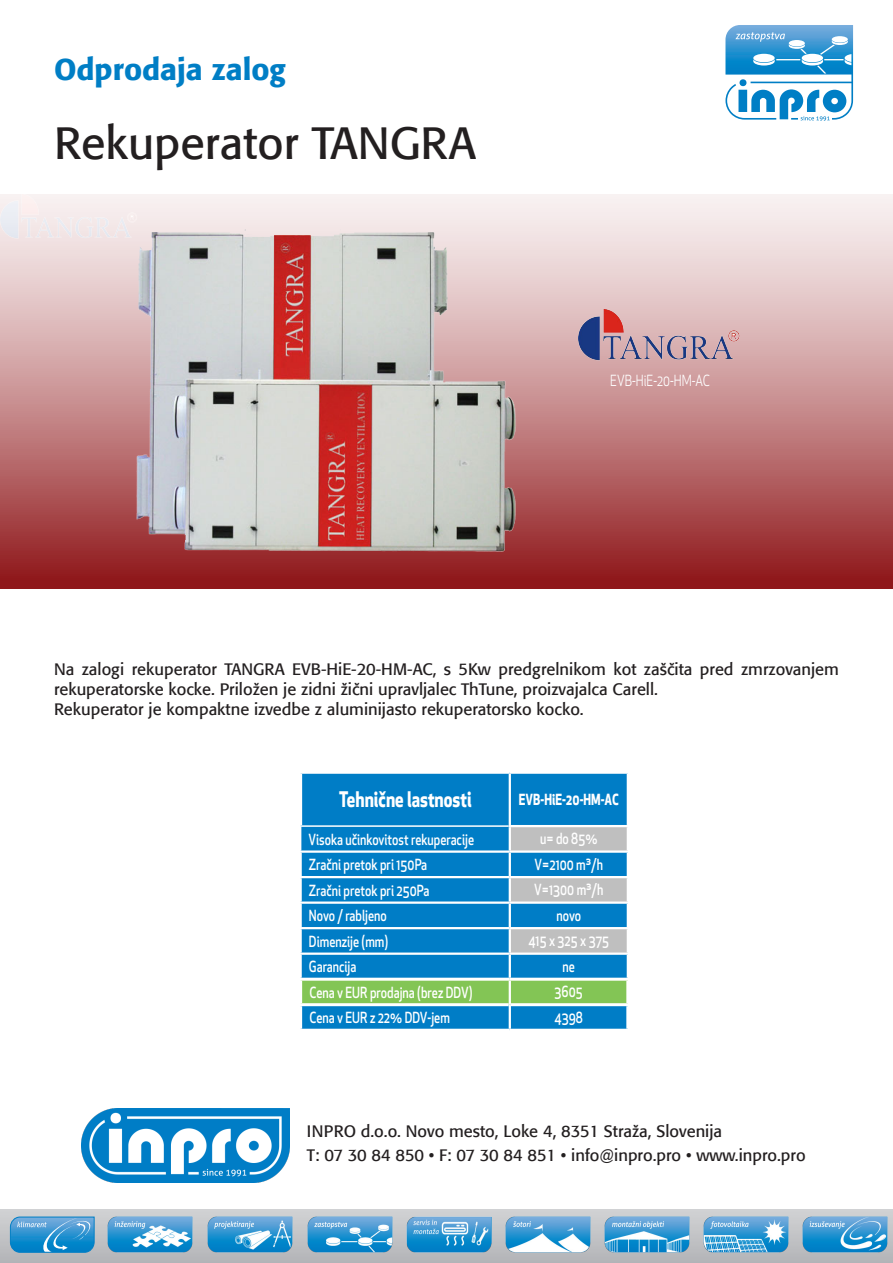
<style>
.page{position:relative;width:893px;height:1263px;background:#fff}
.page>*{position:absolute;margin:0;border:0;box-sizing:border-box;transform-origin:0 0}
.t1{font:45px "Formata";color:#231f20}
.t2{font:500 30px "Formata";color:#007ec5}
.t3{font:700 21px "Apex New";color:#fff;scale:.8 1}
.t4{font:16.5px/24px "Formata";color:#231f20}
.t5{font:500 15px "Apex New";color:#fff;scale:.8 1}
.t6{font:15px "Apex New";color:#fff;scale:.8 1}
.t7{font:700 15px "Apex New";color:#fff;scale:.8 1}
</style>
<div class="page">
<div style="left:0;top:1210px;width:893px;height:53px;background:linear-gradient(to bottom,#ccd0d4,#aeb2b8)"></div>
<svg style="left:10px;top:1217px;width:84px;height:35px;background:#3e9ad2"></svg>
<img style="left:108px;top:1216px;width:85px;height:37px">
<img style="left:208px;top:1216px;width:85px;height:37px">
<img style="left:308px;top:1216px;width:85px;height:37px">
<img style="left:407px;top:1216px;width:85px;height:37px">
<img style="left:605px;top:1216px;width:85px;height:37px">
<img style="left:704px;top:1216px;width:85px;height:37px">
<img style="left:506px;top:1216px;width:85px;height:37px">
<img style="left:802px;top:1216px;width:85px;height:37px">
<svg style="left:725px;top:25px;width:128px;height:96px"></svg>
<img style="left:82px;top:1109px;width:207px;height:73px">
<hr style="left:0;top:182px;width:1px;height:408px;background:#8f171a">
<div style="left:0;top:195px;width:893px;height:394px;background:linear-gradient(to bottom,#fff,#921e21)"></div>
<img style="left:0;top:195px;width:138px;height:43px">
<div style="left:301px;top:774px;width:326px;height:255px;background:#007dc6"></div>
<svg style="left:511px;top:827px;width:116px;height:125px;background:#73a5c2"></svg>
<div style="left:302px;top:981px;width:324px;height:22px;background:#83c555"></div>
<hr style="left:509px;top:774px;width:2px;height:51px;background:#fff">
<hr style="left:299px;top:774px;width:3px;height:51px;background:#fff">
<hr style="left:299px;top:1003px;width:210px;height:3px;background:#fff">
<hr style="left:511px;top:1003px;width:118px;height:3px;background:#fff">
<hr style="left:300px;top:825px;width:209px;height:2px;background:#fff">
<hr style="left:509px;top:825px;width:120px;height:2px;background:#fff">
<hr style="left:509px;top:827px;width:2px;height:23px;background:#fff">
<hr style="left:509px;top:853px;width:2px;height:23px;background:#fff">
<hr style="left:509px;top:878px;width:2px;height:23px;background:#fff">
<hr style="left:509px;top:904px;width:2px;height:23px;background:#fff">
<hr style="left:509px;top:929px;width:2px;height:23px;background:#fff">
<hr style="left:509px;top:955px;width:2px;height:23px;background:#fff">
<hr style="left:509px;top:981px;width:2px;height:24px;background:#fff">
<hr style="left:509px;top:1005px;width:2px;height:24px;background:#fff">
<hr style="left:299px;top:850px;width:211px;height:3px;background:#fff">
<hr style="left:299px;top:853px;width:3px;height:23px;background:#fff">
<hr style="left:510px;top:850px;width:119px;height:3px;background:#fff">
<hr style="left:299px;top:876px;width:211px;height:2px;background:#fff">
<hr style="left:299px;top:878px;width:3px;height:23px;background:#fff">
<hr style="left:510px;top:876px;width:119px;height:2px;background:#fff">
<hr style="left:299px;top:901px;width:211px;height:3px;background:#fff">
<hr style="left:299px;top:904px;width:3px;height:23px;background:#fff">
<hr style="left:510px;top:901px;width:119px;height:3px;background:#fff">
<hr style="left:299px;top:927px;width:211px;height:2px;background:#fff">
<hr style="left:299px;top:929px;width:3px;height:23px;background:#fff">
<hr style="left:510px;top:927px;width:119px;height:2px;background:#fff">
<hr style="left:299px;top:952px;width:211px;height:3px;background:#fff">
<hr style="left:299px;top:955px;width:3px;height:23px;background:#fff">
<hr style="left:510px;top:952px;width:119px;height:3px;background:#fff">
<hr style="left:299px;top:978px;width:211px;height:3px;background:#fff">
<hr style="left:299px;top:981px;width:3px;height:22px;background:#fff">
<hr style="left:510px;top:978px;width:119px;height:3px;background:#fff">
<hr style="left:626px;top:981px;width:3px;height:22px;background:#fff">
<hr style="left:299px;top:1006px;width:3px;height:23px;background:#fff">
<hr style="left:626px;top:1006px;width:3px;height:23px;background:#fff">
<img style="left:125px;top:229px;width:404px;height:324px">
<img style="left:578px;top:309px;width:164px;height:51px">
<p class="t2" style="left:54px;top:51px;width:233px">Odprodaja zalog</p>
<p class="t1" style="left:54px;top:116px;width:423px">Rekuperator TANGRA</p>
<p class="t6" style="left:610px;top:371px;width:126px">EVB-HiE-20-HM-AC</p>
<p class="t4" style="left:54px;top:659px;width:786px;line-height:19.8px">Na zalogi rekuperator TANGRA EVB-HiE-20-HM-AC, s 5Kw predgrelnikom kot zaščita pred zmrzovanjem rekuperatorske kocke. Priložen je zidni žični upravljalec ThTune, proizvajalca Carell.</p>
<p class="t4" style="left:54px;top:697px;width:531px">Rekuperator je kompaktne izvedbe z aluminijasto rekuperatorsko kocko.</p>
<p class="t3" style="left:339px;top:784px;width:167px">Tehnične lastnosti</p>
<p class="t7" style="left:519px;top:788px;width:126px">EVB-HiE-20-HM-AC</p>
<p class="t5" style="left:308px;top:829px;width:209px">Visoka učinkovitost rekuperacije</p>
<p class="t5" style="left:540px;top:828px;width:73px">u= do 85%</p>
<p class="t5" style="left:309px;top:855px;width:149px">Zračni pretok pri 150Pa</p>
<p class="t5" style="left:535px;top:854px;width:87px">V=2100 m³/h</p>
<p class="t5" style="left:309px;top:880px;width:152px">Zračni pretok pri 250Pa</p>
<p class="t5" style="left:534px;top:879px;width:88px">V=1300 m³/h</p>
<p class="t5" style="left:309px;top:906px;width:99px">Novo / rabljeno</p>
<p class="t5" style="left:557px;top:905px;width:32px">novo</p>
<p class="t5" style="left:309px;top:931px;width:101px">Dimenzije (mm)</p>
<p class="t5" style="left:528px;top:930px;width:103px">415 x 325 x 375</p>
<p class="t5" style="left:309px;top:957px;width:61px">Garancija</p>
<p class="t5" style="left:563px;top:956px;width:17px">ne</p>
<p class="t5" style="left:309px;top:982px;width:205px">Cena v EUR prodajna (brez DDV)</p>
<p class="t5" style="left:555px;top:982px;width:37px">3605</p>
<p class="t5" style="left:309px;top:1008px;width:177px">Cena v EUR z 22% DDV-jem</p>
<p class="t5" style="left:554px;top:1007px;width:37px">4398</p>
<p class="t4" style="left:307px;top:1119px;width:500px">INPRO d.o.o. Novo mesto, Loke 4, 8351 Straža, Slovenija<br>T: 07 30 84 850 • F: 07 30 84 851 • info@inpro.pro • www.inpro.pro</p>
</div>
